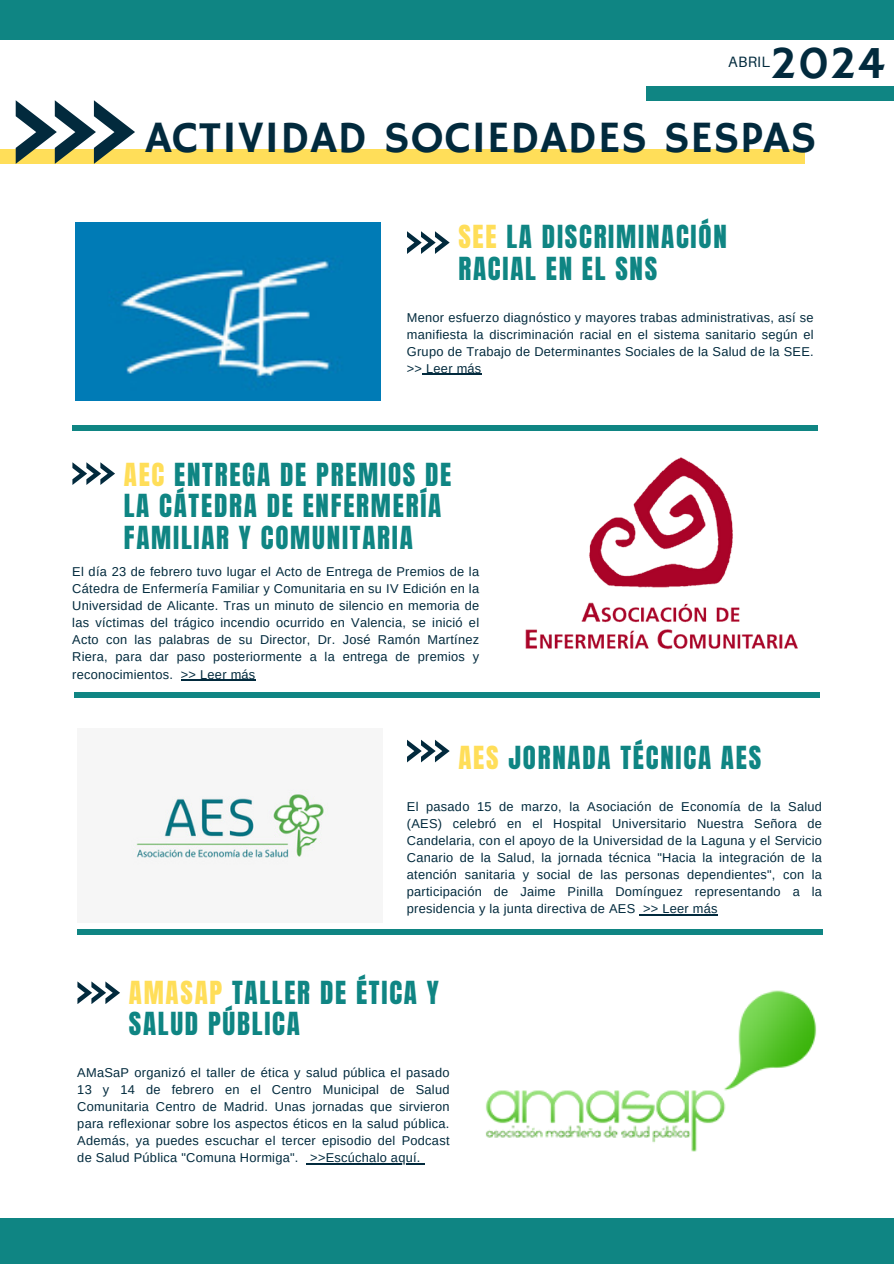
<style>
.page{position:relative;width:894px;height:1264px;background:#fff}
.page>*{position:absolute;margin:0;border:0;box-sizing:border-box;transform-origin:0 0}
.t1{font:46.65px "Hammersmith One";color:#022a3d}
.t2{font:44.7px "Hammersmith One";letter-spacing:.015em;color:#022a3d}
.t3{font:27px/31.5px "Anton";letter-spacing:.065em;color:#0f8583}
.t4{font:15px "Aileron";letter-spacing:.015em;color:#022a3d}
.t5{font:12.75px/17.1px "Arimo";letter-spacing:.02em;color:#022a3d;text-align:justify}
.s1{color:#ffde59}
</style>
<div class="page">
<div style="left:0;top:149px;width:804px;height:15px;background:#ffde59"></div>
<div style="left:645px;top:86px;width:248px;height:14px;background:#0f8583"></div>
<div style="left:0;top:0;width:893px;height:39px;background:#0f8583"></div>
<div style="left:0;top:1217px;width:893px;height:46px;background:#0f8583"></div>
<img style="left:75px;top:222px;width:305px;height:178px">
<div style="left:72px;top:425px;width:745px;height:5px;background:#0f8583"></div>
<svg style="left:16px;top:100px;width:119px;height:64px"></svg>
<svg style="left:407px;top:231px;width:42px;height:23px"></svg>
<svg style="left:407px;top:739px;width:42px;height:23px"></svg>
<svg style="left:72px;top:462px;width:43px;height:23px"></svg>
<div style="left:74px;top:691px;width:745px;height:6px;background:#0f8583"></div>
<div style="left:77px;top:929px;width:745px;height:6px;background:#0f8583"></div>
<svg style="left:77px;top:981px;width:43px;height:22px"></svg>
<img style="left:525px;top:457px;width:273px;height:193px">
<img style="left:131px;top:789px;width:198px;height:75px">
<img style="left:485px;top:990px;width:332px;height:162px">
<hr style="left:422px;top:374px;width:59px;height:1px;background:#022a3d">
<hr style="left:643px;top:914px;width:74px;height:1px;background:#022a3d">
<hr style="left:181px;top:679px;width:74px;height:1px;background:#022a3d">
<hr style="left:310px;top:1163px;width:110px;height:1px;background:#022a3d">
<h1 class="t1" style="left:769px;top:35px;width:116px">2024</h1>
<p class="t4" style="left:728px;top:52px;width:43px">ABRIL</p>
<h2 class="t2" style="left:145px;top:111px;width:672px">ACTIVIDAD SOCIEDADES SESPAS</h2>
<h3 class="t3" style="left:458px;top:222px;width:270px"><span class="s1">SEE</span> LA DISCRIMINACIÓN<br>RACIAL EN EL SNS</h3>
<p class="t5" style="left:407px;top:308px;width:408px">Menor esfuerzo diagnóstico y mayores trabas administrativas, así se manifiesta la discriminación racial en el sistema sanitario según el Grupo de Trabajo de Determinantes Sociales de la Salud de la SEE. &gt;&gt; Leer más</p>
<h3 class="t3" style="left:124px;top:459px;width:329px"><span class="s1">AEC</span> ENTREGA DE PREMIOS DE<br>LA CÁTEDRA DE ENFERMERÍA<br>FAMILIAR Y COMUNITARIA</h3>
<p class="t5" style="left:72px;top:563px;width:408px">El día 23 de febrero tuvo lugar el Acto de Entrega de Premios de la Cátedra de Enfermería Familiar y Comunitaria en su IV Edición en la Universidad de Alicante. Tras un minuto de silencio en memoria de las víctimas del trágico incendio ocurrido en Valencia, se inició el Acto con las palabras de su Director, Dr. José Ramón Martínez Riera, para dar paso posteriormente a la entrega de premios y reconocimientos. &gt;&gt; Leer más</p>
<h3 class="t3" style="left:458px;top:741px;width:304px"><span class="s1">AES</span> JORNADA TÉCNICA AES</h3>
<p class="t5" style="left:407px;top:797px;width:416px">El pasado 15 de marzo, la Asociación de Economía de la Salud (AES) celebró en el Hospital Universitario Nuestra Señora de Candelaria, con el apoyo de la Universidad de la Laguna y el Servicio Canario de la Salud, la jornada técnica "Hacia la integración de la atención sanitaria y social de las personas dependientes", con la participación de Jaime Pinilla Domínguez representando a la presidencia y la junta directiva de AES &gt;&gt; Leer más</p>
<h3 class="t3" style="left:129px;top:977px;width:311px"><span class="s1">AMASAP</span> TALLER DE ÉTICA Y<br>SALUD PÚBLICA</h3>
<p class="t5" style="left:77px;top:1063px;width:373px">AMaSaP organizó el taller de ética y salud pública el pasado 13 y 14 de febrero en el Centro Municipal de Salud Comunitaria Centro de Madrid. Unas jornadas que sirvieron para reflexionar sobre los aspectos éticos en la salud pública.<br>Además, ya puedes escuchar el tercer episodio del Podcast de Salud Pública "Comuna Hormiga". &gt;&gt;Escúchalo aquí.</p>
</div>
